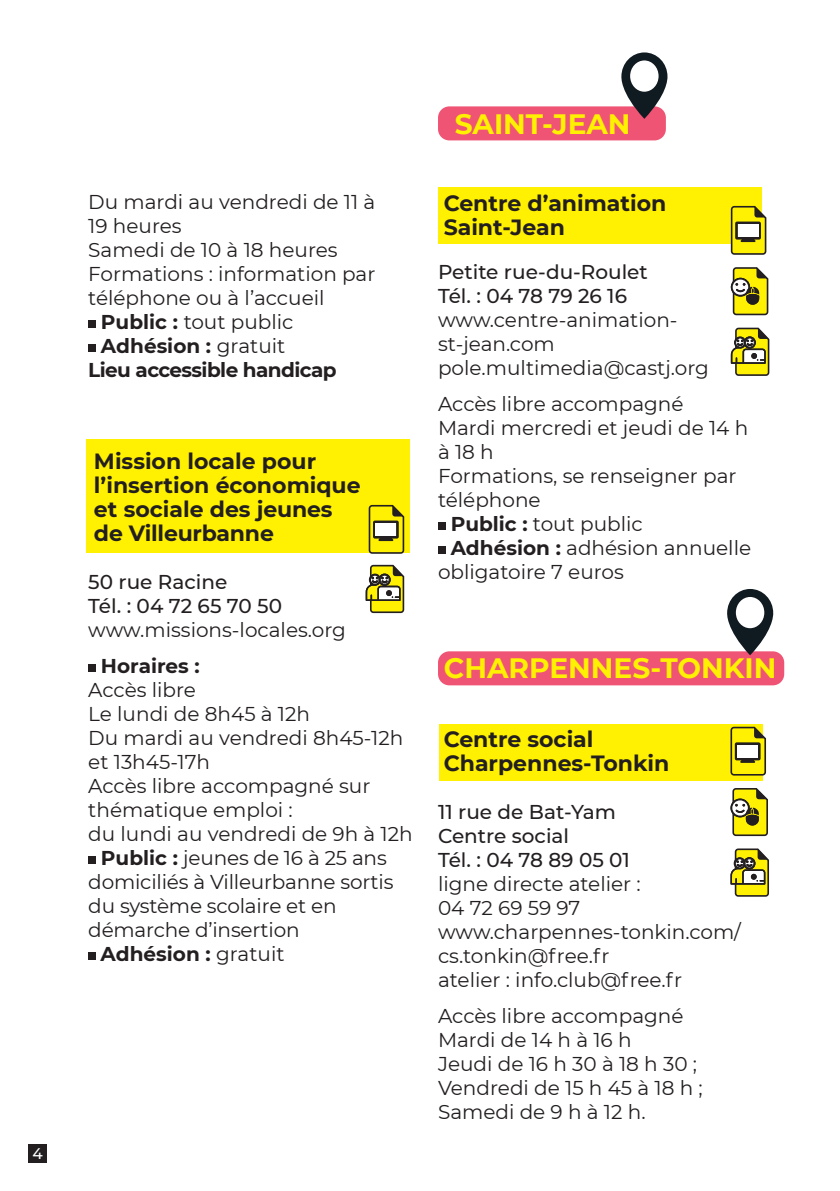
<style>
.page{position:relative;width:840px;height:1191px;background:#fff}
.page>*{position:absolute;margin:0;border:0;box-sizing:border-box;transform-origin:0 0}
.t1{font:700 28px "Montserrat";color:#fff101}
.t2{font:700 22px/24px "Montserrat";color:#231f20}
.t3{font:20px/24px "Montserrat";color:#231f20}
.t4{font:500 20px/24px "Montserrat";color:#231f20}
.t5{font:700 20px "Montserrat";letter-spacing:-.01em;color:#231f20}
.t6{font:700 20px "Montserrat";letter-spacing:-.03em;color:#231f20}
.t7{font:500 15.4px "Montserrat";color:#fff}
.s1{font-weight:700}
.s2{font-weight:400}
</style>
<div class="page">
<div style="left:28px;top:1143px;width:19px;height:19px;background:#231f20"></div>
<div style="left:86px;top:440px;width:323px;height:113px;background:#fff101"></div>
<div style="left:438px;top:106px;width:227px;height:34px;background:#f05474;border-radius:11px"></div>
<svg style="left:619px;top:52px;width:48px;height:67px"></svg>
<div style="left:438px;top:651px;width:345px;height:34px;background:#f05474;border-radius:11px"></div>
<svg style="left:725px;top:589px;width:47px;height:66px"></svg>
<div style="left:439px;top:724px;width:323px;height:56px;background:#fff101"></div>
<div style="left:438px;top:187px;width:323px;height:57px;background:#fff101"></div>
<svg style="left:368px;top:504px;width:37px;height:50px"></svg>
<div style="left:375px;top:523px;width:21px;height:13px;background:#fff"></div>
<svg style="left:365px;top:564px;width:40px;height:50px"></svg>
<div style="left:88px;top:320px;width:7px;height:7px;background:#231f20"></div>
<div style="left:88px;top:344px;width:7px;height:7px;background:#231f20"></div>
<div style="left:88px;top:664px;width:7px;height:7px;background:#231f20"></div>
<div style="left:88px;top:856px;width:7px;height:7px;background:#231f20"></div>
<div style="left:88px;top:952px;width:7px;height:7px;background:#231f20"></div>
<div style="left:438px;top:522px;width:7px;height:7px;background:#231f20"></div>
<div style="left:438px;top:546px;width:7px;height:7px;background:#231f20"></div>
<svg style="left:730px;top:204px;width:36px;height:51px"></svg>
<div style="left:737px;top:224px;width:20px;height:13px;background:#fff"></div>
<svg style="left:730px;top:327px;width:39px;height:49px"></svg>
<svg style="left:730px;top:267px;width:38px;height:49px;background:#bcb33c"></svg>
<svg style="left:730px;top:725px;width:36px;height:51px"></svg>
<div style="left:737px;top:745px;width:20px;height:12px;background:#fff"></div>
<svg style="left:730px;top:848px;width:39px;height:49px"></svg>
<svg style="left:730px;top:788px;width:38px;height:49px;background:#bab23a"></svg>
<p class="t7" style="left:33px;top:1142px;width:12px">4</p>
<p class="t3" style="left:88px;top:189px;width:288px">Du mardi au vendredi de 11 à</p>
<p class="t3" style="left:88px;top:213px;width:95px">19 heures</p>
<p class="t3" style="left:88px;top:237px;width:251px">Samedi de 10 à 18 heures</p>
<p class="t3" style="left:88px;top:261px;width:288px">Formations : information par</p>
<p class="t3" style="left:88px;top:285px;width:238px">téléphone ou à l’accueil</p>
<p class="t3" style="left:101px;top:309px;width:194px"><span class="s1">Public :</span> tout public</p>
<p class="t5" style="left:101px;top:332px;width:186px">Adhésion : <span class="s2">gratuit</span></p>
<p class="t6" style="left:88px;top:356px;width:250px">Lieu accessible handicap</p>
<p class="t2" style="left:94px;top:448px;width:268px">Mission locale pour l’insertion économique et sociale des jeunes de Villeurbanne</p>
<p class="t4" style="left:88px;top:569px;width:195px">50 rue Racine<br>Tél. : 04 72 65 70 50</p>
<p class="t3" style="left:88px;top:617px;width:259px">www.missions-locales.org</p>
<p class="t5" style="left:101px;top:652px;width:100px">Horaires :</p>
<p class="t3" style="left:88px;top:677px;width:109px">Accès libre</p>
<p class="t3" style="left:88px;top:701px;width:223px">Le lundi de 8h45 à 12h</p>
<p class="t3" style="left:88px;top:725px;width:316px">Du mardi au vendredi 8h45-12h</p>
<p class="t3" style="left:88px;top:749px;width:123px">et 13h45-17h</p>
<p class="t3" style="left:88px;top:773px;width:283px">Accès libre accompagné sur</p>
<p class="t3" style="left:88px;top:797px;width:206px">thématique emploi :</p>
<p class="t3" style="left:88px;top:821px;width:326px">du lundi au vendredi de 9h à 12h</p>
<p class="t3" style="left:101px;top:845px;width:287px"><span class="s1">Public :</span> jeunes de 16 à 25 ans</p>
<p class="t3" style="left:88px;top:869px;width:306px">domiciliés à Villeurbanne sortis</p>
<p class="t3" style="left:88px;top:893px;width:250px">du système scolaire et en</p>
<p class="t3" style="left:88px;top:917px;width:213px">démarche d’insertion</p>
<p class="t5" style="left:100px;top:940px;width:185px">Adhésion : <span class="s2">gratuit</span></p>
<h1 class="t1" style="left:454px;top:104px;width:177px">SAINT-JEAN</h1>
<p class="t2" style="left:443px;top:190px;width:224px">Centre d’animation<br>Saint-Jean</p>
<p class="t4" style="left:438px;top:259px;width:211px">Petite rue-du-Roulet<br>Tél. : 04 78 79 26 16</p>
<p class="t3" style="left:438px;top:307px;width:272px">www.centre-animation&shy;st-jean.com pole.multimedia@castj.org</p>
<p class="t3" style="left:438px;top:391px;width:247px">Accès libre accompagné</p>
<p class="t3" style="left:438px;top:415px;width:311px">Mardi mercredi et jeudi de 14 h</p>
<p class="t3" style="left:438px;top:439px;width:57px">à 18 h</p>
<p class="t3" style="left:438px;top:463px;width:300px">Formations, se renseigner par</p>
<p class="t3" style="left:438px;top:487px;width:104px">téléphone</p>
<p class="t3" style="left:450px;top:511px;width:193px"><span class="s1">Public :</span> tout public</p>
<p class="t3" style="left:450px;top:535px;width:302px"><span class="s1">Adhésion :</span> adhésion annuelle</p>
<p class="t3" style="left:438px;top:559px;width:187px">obligatoire 7 euros</p>
<h1 class="t1" style="left:443px;top:647px;width:334px">CHARPENNES-TONKIN</h1>
<p class="t2" style="left:443px;top:726px;width:227px">Centre social<br>Charpennes-Tonkin</p>
<p class="t4" style="left:438px;top:799px;width:193px">11 rue de Bat-Yam<br>Centre social<br>Tél. : 04 78 89 05 01</p>
<p class="t3" style="left:438px;top:871px;width:304px">ligne directe atelier :<br>04 72 69 59 97 www.charpennes-tonkin.com/ cs.tonkin@free.fr<br>atelier : info.club@free.fr</p>
<p class="t3" style="left:438px;top:1003px;width:266px">Accès libre accompagné<br>Mardi de 14 h à 16 h<br>Jeudi de 16 h 30 à 18 h 30 ;<br>Vendredi de 15 h 45 à 18 h ;<br>Samedi de 9 h à 12 h.</p>
</div>
